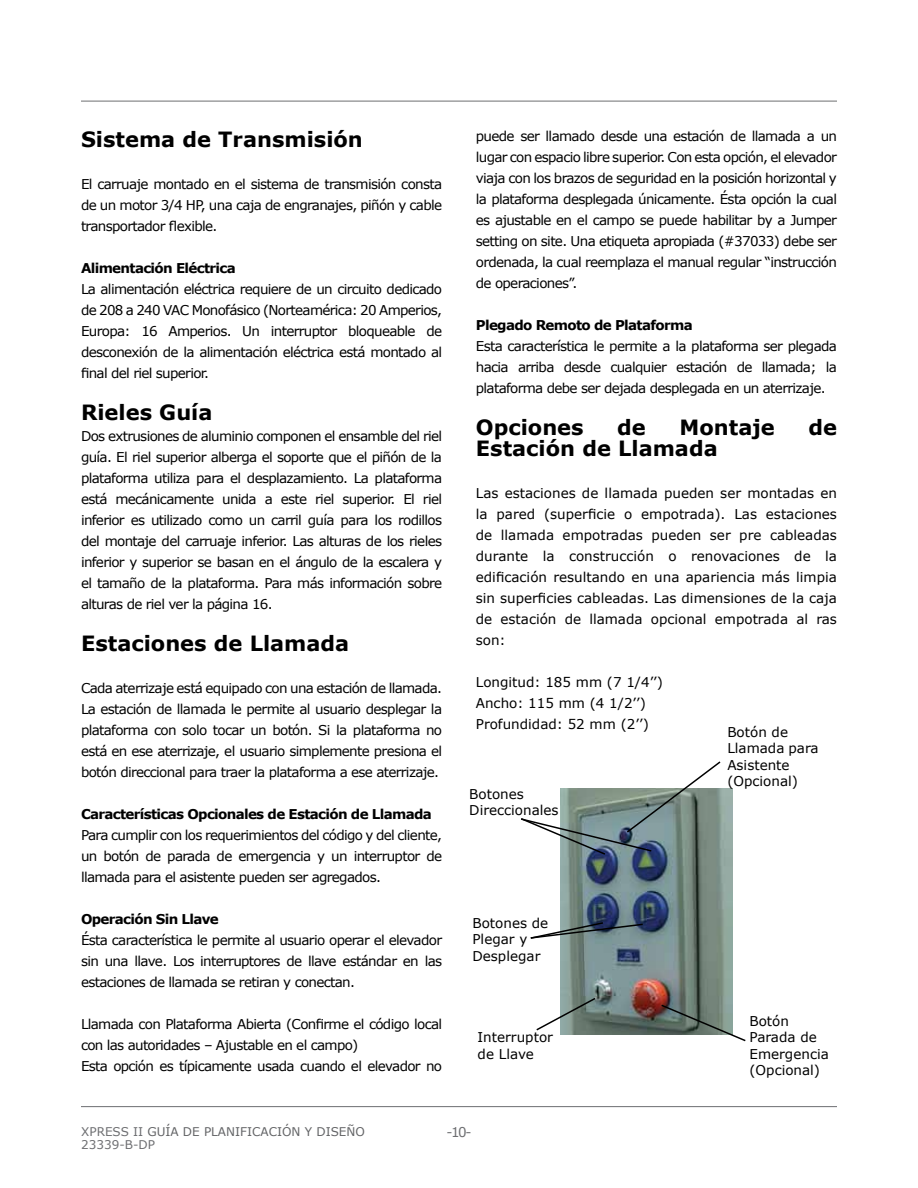
<style>
.page{position:relative;width:918px;height:1188px;background:#fff}
.page>*{position:absolute;margin:0;border:0;box-sizing:border-box;transform-origin:0 0}
.t1{font:700 21px "Verdana";color:#000}
.t2{font:13.5px/21px "Verdana";letter-spacing:-.05em;color:#000;text-align:justify}
.t3{font:13.5px/16.2px "Verdana";color:#000}
.t4{font:700 13.5px "Verdana";letter-spacing:-.05em;color:#000}
.t5{font:13.5px "Verdana";color:#6d6e71}
.t6{font:12px/13.2px "Verdana";color:#636466}
.s1{color:#6d6e71}
</style>
<div class="page">
<hr style="left:81px;top:1106px;width:756px;height:1px;background:#6d6e71">
<hr style="left:81px;top:101px;width:756px;height:1px;background:#6d6e71">
<img style="left:561px;top:789px;width:172px;height:246px">
<svg style="left:536px;top:996px;width:61px;height:36px"></svg>
<svg style="left:660px;top:1003px;width:86px;height:39px"></svg>
<svg style="left:530px;top:921px;width:114px;height:19px"></svg>
<svg style="left:521px;top:761px;width:201px;height:95px"></svg>
<h1 class="t1" style="left:81px;top:124px;width:283px">Sistema de Transmisión</h1>
<p class="t2" style="left:81px;top:173px;width:363px">El carruaje montado en el sistema de transmisión consta de un motor 3/4 HP, una caja de engranajes, piñón y cable transportador flexible.</p>
<p class="t4" style="left:81px;top:258px;width:156px">Alimentación Eléctrica</p>
<p class="t2" style="left:81px;top:278px;width:363px">La alimentación eléctrica requiere de un circuito dedicado de 208 a 240 VAC Monofásico (Norteamérica: 20 Amperios, Europa: 16 Amperios. Un interruptor bloqueable de desconexión de la alimentación eléctrica está montado al final del riel superior.</p>
<h1 class="t1" style="left:81px;top:397px;width:133px">Rieles Guía</h1>
<p class="t2" style="left:81px;top:425px;width:363px">Dos extrusiones de aluminio componen el ensamble del riel guía. El riel superior alberga el soporte que el piñón de la plataforma utiliza para el desplazamiento. La plataforma está mecánicamente unida a este riel superior. El riel inferior es utilizado como un carril guía para los rodillos del montaje del carruaje inferior. Las alturas de los rieles inferior y superior se basan en el ángulo de la escalera y el tamaño de la plataforma. Para más información sobre alturas de riel ver la página 16.</p>
<h1 class="t1" style="left:81px;top:628px;width:270px">Estaciones de Llamada</h1>
<p class="t2" style="left:81px;top:677px;width:363px">Cada aterrizaje está equipado con una estación de llamada.<br>La estación de llamada le permite al usuario desplegar la plataforma con solo tocar un botón. Si la plataforma no está en ese aterrizaje, el usuario simplemente presiona el botón direccional para traer la plataforma a ese aterrizaje.</p>
<p class="t4" style="left:81px;top:804px;width:352px">Características Opcionales de Estación de Llamada</p>
<p class="t2" style="left:81px;top:824px;width:363px">Para cumplir con los requerimientos del código y del cliente, un botón de parada de emergencia y un interruptor de llamada para el asistente pueden ser agregados.</p>
<p class="t4" style="left:81px;top:909px;width:139px">Operación Sin Llave</p>
<p class="t2" style="left:81px;top:929px;width:363px">Ésta característica le permite al usuario operar el elevador sin una llave. Los interruptores de llave estándar en las estaciones de llamada se retiran y conectan.</p>
<p class="t2" style="left:81px;top:1013px;width:363px;text-align:left">Llamada con Plataforma Abierta (Confirme el código local con las autoridades – Ajustable en el campo)<br>Esta opción es típicamente usada cuando el elevador no</p>
<p class="t2" style="left:476px;top:125px;width:363px">puede ser llamado desde una estación de llamada a un lugar con espacio libre superior. Con esta opción, el elevador viaja con los brazos de seguridad en la posición horizontal y la plataforma desplegada únicamente. Ésta opción la cual es ajustable en el campo se puede habilitar by a Jumper setting on site. Una etiqueta apropiada (#37033) debe ser ordenada, la cual reemplaza el manual regular “instrucción de operaciones”.</p>
<p class="t4" style="left:476px;top:315px;width:218px">Plegado Remoto de Plataforma</p>
<p class="t2" style="left:476px;top:335px;width:363px">Esta característica le permite a la plataforma ser plegada hacia arriba desde cualquier estación de llamada; la plataforma debe ser dejada desplegada en un aterrizaje.</p>
<h1 class="t1" style="left:476px;top:412px;width:109px">Opciones</h1>
<h1 class="t1" style="left:617px;top:412px;width:30px">de</h1>
<h1 class="t1" style="left:680px;top:412px;width:97px">Montaje</h1>
<h1 class="t1" style="left:808px;top:412px;width:30px">de</h1>
<h1 class="t1" style="left:476px;top:433px;width:243px">Estación de Llamada</h1>
<p class="t2" style="left:476px;top:482px;width:363px">Las estaciones de llamada pueden ser montadas en la pared (superficie o empotrada). Las estaciones de llamada empotradas pueden ser pre cableadas durante la construcción o renovaciones de la edificación resultando en una apariencia más limpia sin superficies cableadas. Las dimensiones de la caja de estación de llamada opcional empotrada al ras son:</p>
<p class="t3" style="left:476px;top:671px;width:189px;line-height:21px">Longitud: 185 mm (7 1/4’’)<br>Ancho: 115 mm (4 1/2’’)<br>Profundidad: 52 mm (2’’)</p>
<p class="t3" style="left:727px;top:724px;width:93px">Botón de<br>Llamada para<br>Asistente (Opcional)</p>
<p class="t3" style="left:469px;top:786px;width:91px">Botones<br>Direccionales</p>
<p class="t3" style="left:472px;top:915px;width:77px">Botones de<br>Plegar y<br>Desplegar</p>
<p class="t3" style="left:478px;top:1029px;width:77px">Interruptor de Llave</p>
<p class="t3" style="left:750px;top:1013px;width:81px">Botón<br>Parada de<br>Emergencia (Opcional)</p>
<p class="t6" style="left:81px;top:1125px;width:285px"><span class="s1">XPRESS II</span> guía de planificación y diseño<br><span class="s1">23339-B-DP</span></p>
<p class="t5" style="left:446px;top:1123px;width:27px">-10-</p>
</div>
